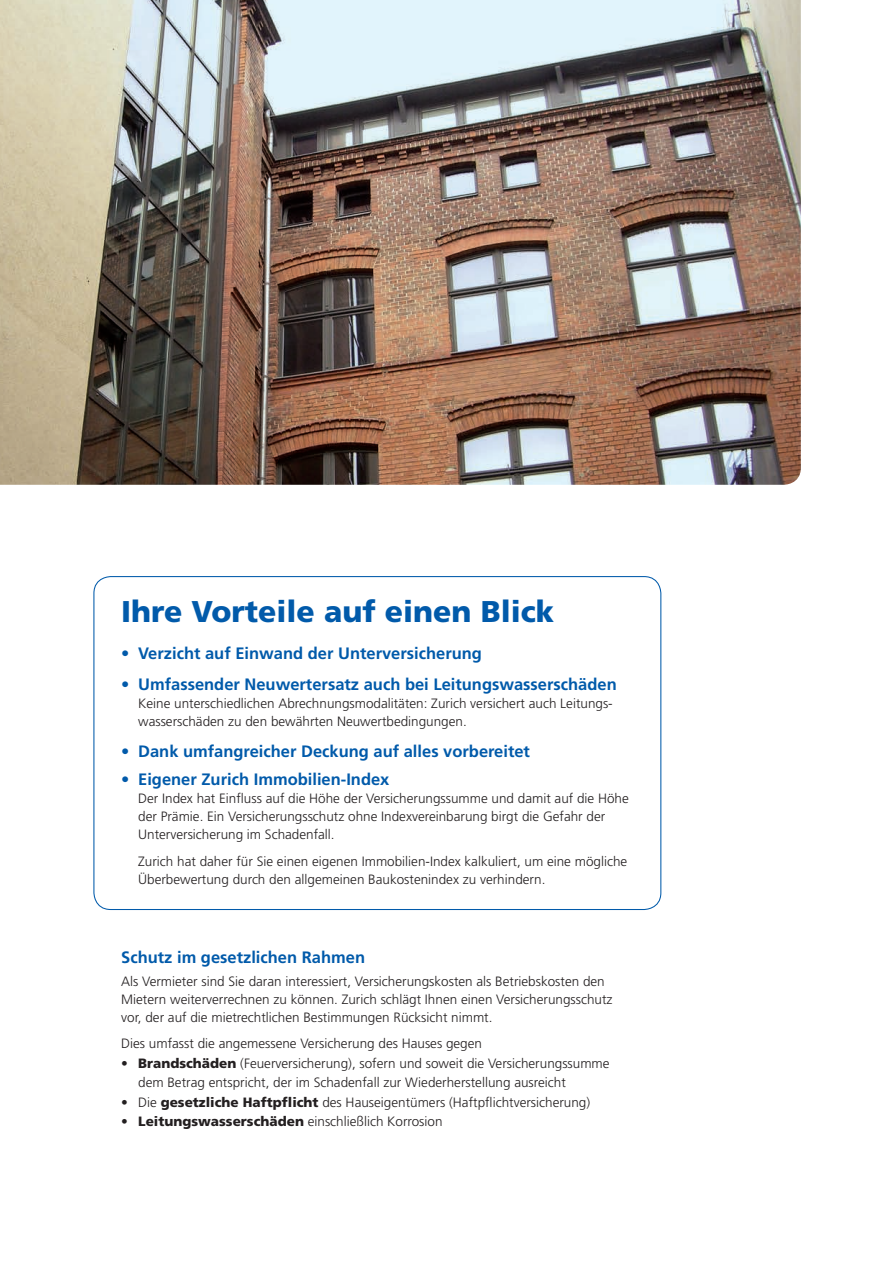
<style>
.page{position:relative;width:893px;height:1263px;background:#fff}
.page>*{position:absolute;margin:0;border:0;box-sizing:border-box;transform-origin:0 0}
.t1{font:900 30px "Frutiger";color:#015aaa}
.t2{font:700 16.5px "Frutiger";color:#015aaa}
.t3{font:300 13.5px/18px "Frutiger";color:#231f20}
.s1{font-weight:900}
</style>
<div class="page">
<img style="left:0;top:0;width:801px;height:485px">
<h1 class="t1" style="left:121px;top:593px;width:434px">Ihre Vorteile auf einen Blick</h1>
<p class="t2" style="left:121px;top:644px;width:362px">• Verzicht auf Einwand der Unterversicherung</p>
<p class="t2" style="left:121px;top:674px;width:497px">• Umfassender Neuwertersatz auch bei Leitungswasserschäden</p>
<p class="t3" style="left:138px;top:694px;width:476px">Keine unterschiedlichen Abrechnungsmodalitäten: Zurich versichert auch Leitungs&shy;wasserschäden zu den bewährten Neuwertbedingungen.</p>
<p class="t2" style="left:121px;top:741px;width:410px">• Dank umfangreicher Deckung auf alles vorbereitet</p>
<p class="t2" style="left:121px;top:770px;width:270px">• Eigener Zurich Immobilien-Index</p>
<p class="t3" style="left:138px;top:790px;width:492px">Der Index hat Einfluss auf die Höhe der Versicherungssumme und damit auf die Höhe der Prämie. Ein Versicherungsschutz ohne Indexvereinbarung birgt die Gefahr der<br>Unterversicherung im Schadenfall.</p>
<p class="t3" style="left:138px;top:852px;width:491px">Zurich hat daher für Sie einen eigenen Immobilien-Index kalkuliert, um eine mögliche<br>Überbewertung durch den allgemeinen Baukostenindex zu verhindern.</p>
<p class="t2" style="left:121px;top:948px;width:245px">Schutz im gesetzlichen Rahmen</p>
<p class="t3" style="left:121px;top:972px;width:493px">Als Vermieter sind Sie daran interessiert, Versicherungskosten als Betriebskosten den<br>Mietern weiterverrechnen zu können. Zurich schlägt Ihnen einen Versicherungsschutz vor, der auf die mietrechtlichen Bestimmungen Rücksicht nimmt.</p>
<p class="t3" style="left:121px;top:1034px;width:362px">Dies umfasst die angemessene Versicherung des Hauses gegen</p>
<p class="t3" style="left:138px;top:1053px;width:473px;line-height:19.5px;text-indent:-17px"><span class="s1">• Brandschäden</span> (Feuerversicherung), sofern und soweit die Versicherungssumme dem Betrag entspricht, der im Schadenfall zur Wiederherstellung ausreicht</p>
<p class="t3" style="left:121px;top:1093px;width:470px">• Die <span class="s1">gesetzliche Haftpflicht</span> des Hauseigentümers (Haftpflichtversicherung)</p>
<p class="t3" style="left:121px;top:1112px;width:323px"><span class="s1">• Leitungswasserschäden</span> einschließlich Korrosion</p>
</div>
